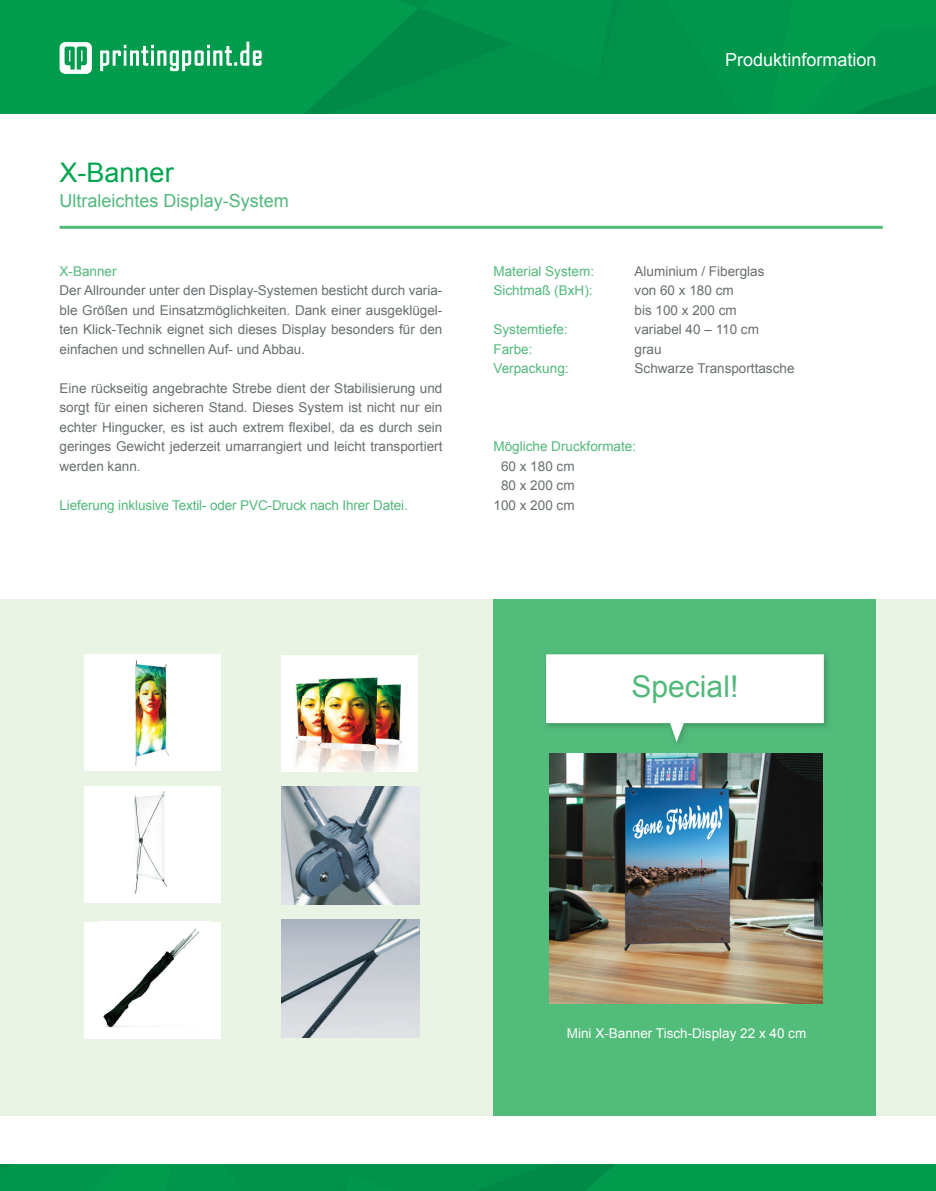
<style>
.page{position:relative;width:936px;height:1191px;background:#fff}
.page>*{position:absolute;margin:0;border:0;box-sizing:border-box;transform-origin:0 0}
.t1{font:30px "Arial";color:#52b97b}
.t2{font:27px "Arial";color:#00a54f}
.t3{font:18px "Arial";color:#52b97b}
.t4{font:18px "Arial";color:#fff}
.t5{font:13.5px/19.5px "Arial";color:#686f71;text-align:justify}
.t6{font:13.5px "Arial";color:#52b97b}
.t7{font:13.5px "Arial";color:#fff}
</style>
<div class="page">
<img style="left:0;top:0;width:935px;height:113px">
<img style="left:0;top:1164px;width:935px;height:27px">
<hr style="left:60px;top:226px;width:822px;height:3px;background:#52b97b">
<svg style="left:100px;top:41px;width:162px;height:30px"></svg>
<svg style="left:60px;top:42px;width:32px;height:32px"></svg>
<div style="left:0;top:600px;width:935px;height:515px;background:#eaf4e5"></div>
<div style="left:493px;top:600px;width:383px;height:515px;background:#52bc7a"></div>
<img style="left:549px;top:753px;width:273px;height:250px">
<img style="left:677px;top:654px;width:151px;height:89px">
<svg style="left:546px;top:654px;width:277px;height:88px"></svg>
<img style="left:281px;top:919px;width:138px;height:118px">
<img style="left:281px;top:786px;width:138px;height:118px">
<div style="left:84px;top:786px;width:136px;height:117px;background:#fff"></div>
<img style="left:134px;top:791px;width:33px;height:103px">
<div style="left:84px;top:921px;width:136px;height:117px;background:#fff"></div>
<img style="left:103px;top:929px;width:97px;height:99px">
<div style="left:84px;top:654px;width:136px;height:117px;background:#fff"></div>
<img style="left:135px;top:660px;width:34px;height:106px">
<div style="left:281px;top:655px;width:136px;height:116px;background:#fff"></div>
<img style="left:295px;top:677px;width:107px;height:94px">
<h2 class="t2" style="left:60px;top:154px;width:116px">X-Banner</h2>
<h3 class="t3" style="left:60px;top:189px;width:231px">Ultraleichtes Display-System</h3>
<p class="t6" style="left:60px;top:262px;width:59px">X-Banner</p>
<p class="t5" style="left:60px;top:281px;width:384px">Der Allrounder unter den Display-Systemen besticht durch varia&shy;ble Größen und Einsatzmöglichkeiten. Dank einer ausgeklügel&shy;ten Klick-Technik eignet sich dieses Display besonders für den einfachen und schnellen Auf- und Abbau.</p>
<p class="t5" style="left:60px;top:378px;width:384px">Eine rückseitig angebrachte Strebe dient der Stabilisierung und sorgt für einen sicheren Stand. Dieses System ist nicht nur ein echter Hingucker, es ist auch extrem flexibel, da es durch sein geringes Gewicht jederzeit umarrangiert und leicht transportiert werden kann.</p>
<p class="t6" style="left:60px;top:496px;width:350px">Lieferung inklusive Textil- oder PVC-Druck nach Ihrer Datei.</p>
<h3 class="t4" style="left:725px;top:48px;width:153px">Produktinformation</h3>
<p class="t6" style="left:493px;top:262px;width:102px">Material System:</p>
<p class="t5" style="left:634px;top:261px;width:131px">Aluminium / Fiberglas</p>
<p class="t6" style="left:493px;top:281px;width:101px">Sichtmaß (BxH):</p>
<p class="t5" style="left:634px;top:281px;width:104px">von 60 x 180 cm bis 100 x 200 cm</p>
<p class="t6" style="left:493px;top:320px;width:76px">Systemtiefe:</p>
<p class="t5" style="left:634px;top:320px;width:126px">variabel 40 – 110 cm</p>
<p class="t6" style="left:493px;top:340px;width:41px">Farbe:</p>
<p class="t5" style="left:634px;top:339px;width:29px">grau</p>
<p class="t6" style="left:493px;top:359px;width:77px">Verpackung:</p>
<p class="t5" style="left:634px;top:359px;width:161px">Schwarze Transporttasche</p>
<p class="t6" style="left:493px;top:437px;width:144px">Mögliche Druckformate:</p>
<p class="t5" style="left:493px;top:456px;width:83px;text-align:center">60 x 180 cm<br>80 x 200 cm<br>100 x 200 cm</p>
<h1 class="t1" style="left:631px;top:667px;width:108px">Special!</h1>
<p class="t7" style="left:566px;top:1024px;width:241px">Mini X-Banner Tisch-Display 22 x 40 cm</p>
</div>
